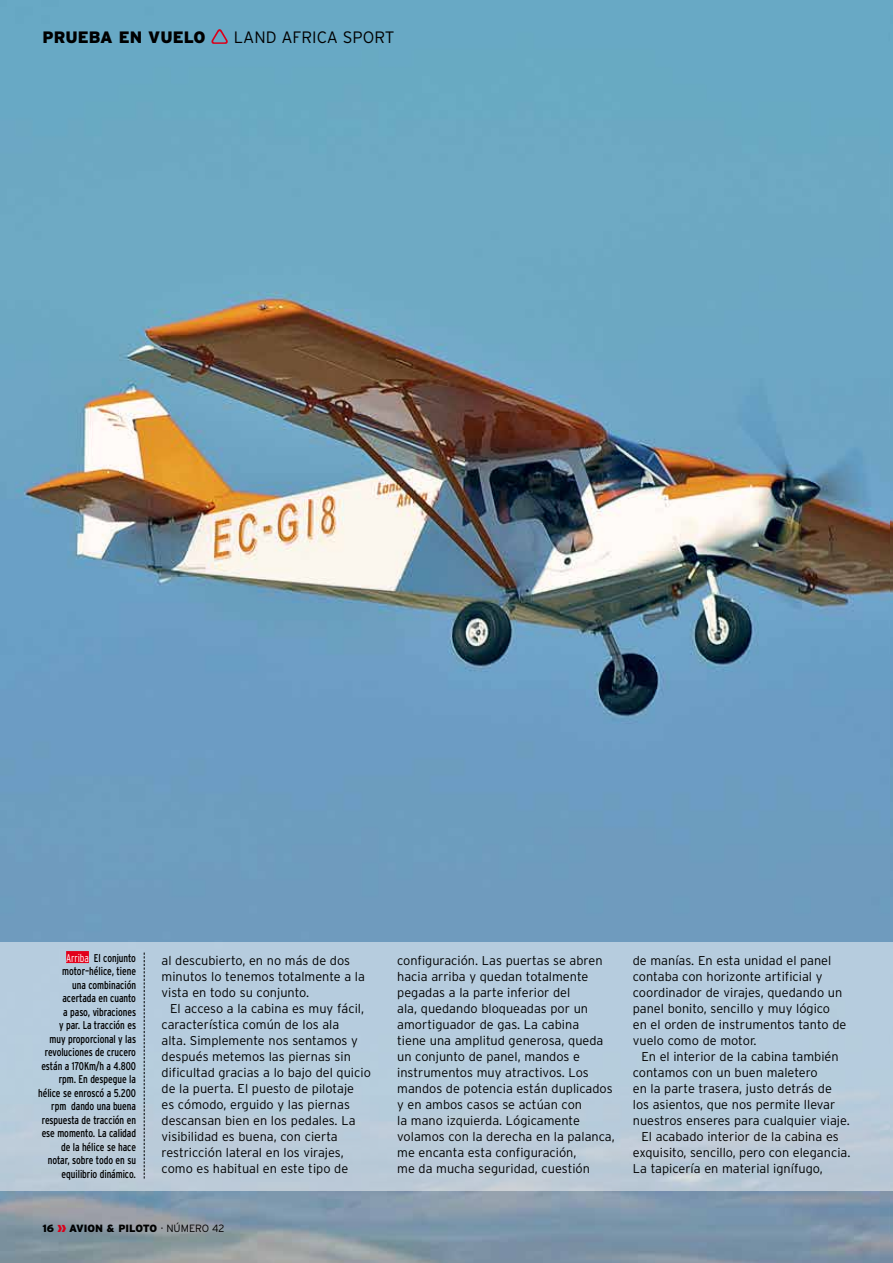
<style>
.page{position:relative;width:893px;height:1263px;background:#fff}
.page>*{position:absolute;margin:0;border:0;box-sizing:border-box;transform-origin:0 0}
.t1{font:300 16.5px "Interstate";color:#000}
.t2{font:900 16.5px "Interstate";color:#000}
.t3{font:300 12.75px/16px "Interstate";color:#000}
.t4{font:condensed 11.25px/13.5px "Interstate";letter-spacing:-.005em;color:#000;text-align:right;scale:.93 1}
.t5{font:900 10.5px "Interstate";color:#000}
.s1{font-weight:300;color:#fff}
.s2{font-size:13.5px;color:#da001a}
.s3{font-weight:300}
</style>
<div class="page">
<img style="left:0;top:0;width:891px;height:1263px">
<img style="left:891px;top:0;width:2px;height:1263px">
<div style="left:0;top:942px;width:893px;height:249px;background:#b6ccdd"></div>
<svg style="left:144px;top:952px;width:1px;height:227px"></svg>
<div style="left:66px;top:951px;width:23px;height:12px;background:#e2001a"></div>
<svg style="left:211px;top:29px;width:17px;height:15px"></svg>
<p class="t2" style="left:43px;top:28px;width:153px">PRUEBA EN VUELO</p>
<p class="t1" style="left:234px;top:28px;width:141px">Lan d Africa Sport</p>
<p class="t4" style="left:38px;top:951px;width:107px"><span class="s1">Arriba</span> El conjunto motor–hélice, tiene<br>una combinación acertada en cuanto<br>a paso, vibraciones<br>y par. La tracción es<br>muy proporcional y las revoluciones de crucero están a 170Km/h a 4.800 rpm. En despegue la hélice se enroscó a 5.200 rpm dando una buena respuesta de tracción en ese momento. La calidad de la hélice se hace notar, sobre todo en su equilibrio dinámico.</p>
<p class="t3" style="left:162px;top:953px;width:205px">al descubierto, en no más de dos minutos lo tenemos totalmente a la vista en todo su conjunto.</p>
<p class="t3" style="left:162px;top:1001px;width:211px;text-indent:9px">El acceso a la cabina es muy fácil, característica común de los ala<br>alta. Simplemente nos sentamos y después metemos las piernas sin dificultad gracias a lo bajo del quicio de la puerta. El puesto de pilotaje<br>es cómodo, erguido y las piernas descansan bien en los pedales. La visibilidad es buena, con cierta restricción lateral en los virajes, como es habitual en este tipo de</p>
<p class="t5" style="left:43px;top:1222px;width:184px">16 <span class="s2">»</span> AVION &amp; PILOTO <span class="s3">· NÚMERO 42</span></p>
<p class="t3" style="left:397px;top:953px;width:219px">configuración. Las puertas se abren hacia arriba y quedan totalmente pegadas a la parte inferior del<br>ala, quedando bloqueadas por un amortiguador de gas. La cabina<br>tiene una amplitud generosa, queda un conjunto de panel, mandos e instrumentos muy atractivos. Los mandos de potencia están duplicados y en ambos casos se actúan con<br>la mano izquierda. Lógicamente volamos con la derecha en la palanca, me encanta esta configuración,<br>me da mucha seguridad, cuestión</p>
<p class="t3" style="left:633px;top:953px;width:215px">de manías. En esta unidad el panel contaba con horizonte artificial y coordinador de virajes, quedando un panel bonito, sencillo y muy lógico en el orden de instrumentos tanto de vuelo como de motor.</p>
<p class="t3" style="left:641px;top:1049px;width:199px">En el interior de la cabina también</p>
<p class="t3" style="left:633px;top:1065px;width:186px">contamos con un buen maletero</p>
<p class="t3" style="left:633px;top:1081px;width:201px">en la parte trasera, justo detrás de</p>
<p class="t3" style="left:633px;top:1097px;width:204px">los asientos, que nos permite llevar</p>
<p class="t3" style="left:633px;top:1113px;width:218px">nuestros enseres para cualquier viaje.</p>
<p class="t3" style="left:641px;top:1129px;width:199px">El acabado interior de la cabina es</p>
<p class="t3" style="left:633px;top:1145px;width:219px">exquisito, sencillo, pero con elegancia.</p>
<p class="t3" style="left:633px;top:1161px;width:191px">La tapicería en material ignífugo,</p>
</div>
